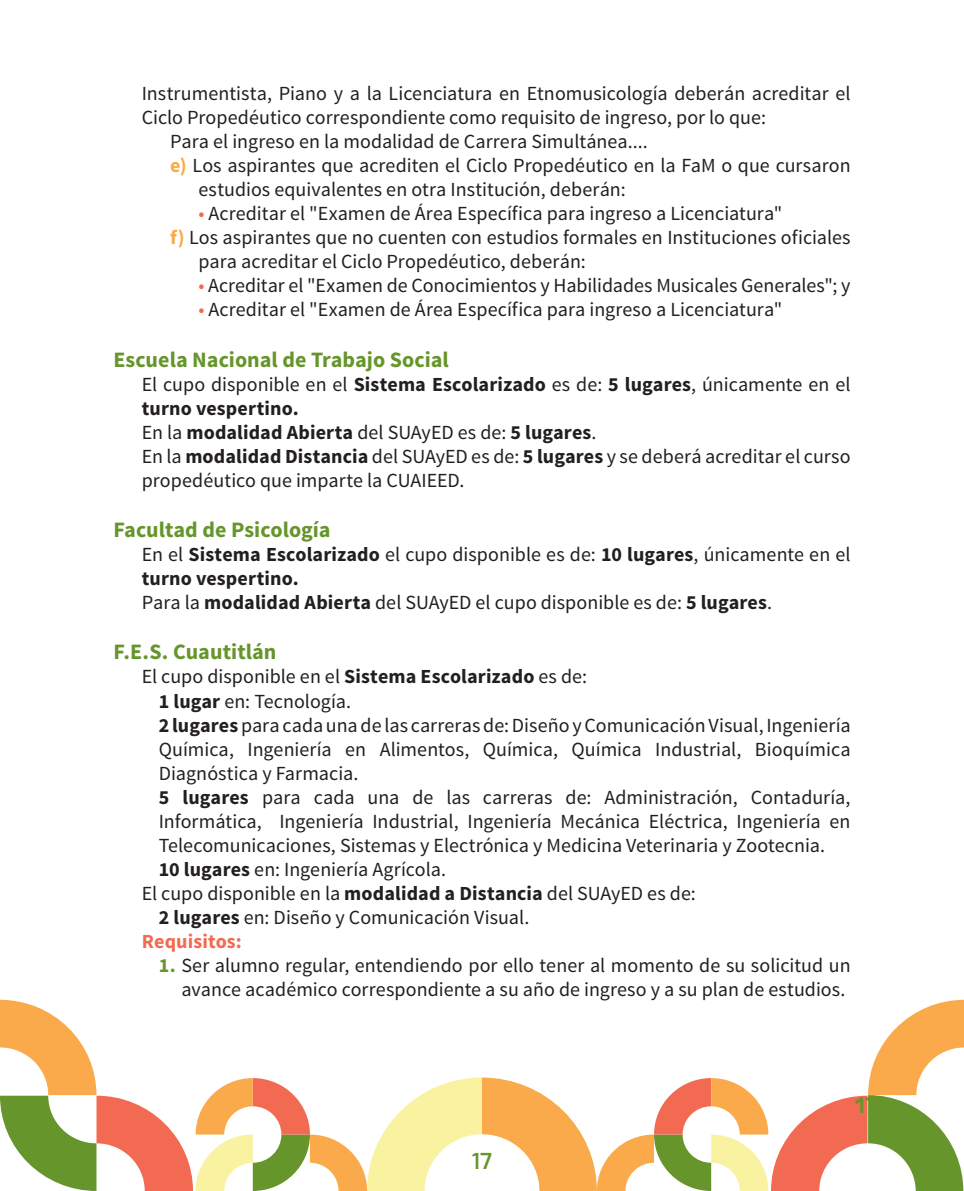
<style>
.page{position:relative;width:964px;height:1191px;background:#fff}
.page>*{position:absolute;margin:0;border:0;box-sizing:border-box;transform-origin:0 0}
.t1{font:700 22px "Source Sans Pro";color:#66952c}
.t2{font:600 22px "Exo";color:#66952c}
.t3{font:500 22px "Rubik";color:#66952c}
.t4{font:20px/24px "Source Sans Pro";color:#231f20}
.t5{font:700 20px "Source Sans Pro";letter-spacing:.005em;color:#f26a51}
.s1{font-weight:700;color:#faaa4a}
.s2{color:#f26a51}
.s3{font-weight:700}
.s4{font-weight:700;color:#66952c}
</style>
<div class="page">
<svg style="left:0;top:999px;width:964px;height:192px"></svg>
<p class="t4" style="left:142px;top:82px;width:710px">Instrumentista, Piano y a la Licenciatura en Etnomusicología deberán acreditar el</p>
<p class="t4" style="left:142px;top:106px;width:626px">Ciclo Propedéutico correspondiente como requisito de ingreso, por lo que:</p>
<p class="t4" style="left:170px;top:130px;width:479px">Para el ingreso en la modalidad de Carrera Simultánea....</p>
<p class="t4" style="left:170px;top:154px;width:682px"><span class="s1">e)</span> Los aspirantes que acrediten el Ciclo Propedéutico en la FaM o que cursaron</p>
<p class="t4" style="left:198px;top:178px;width:429px">estudios equivalentes en otra Institución, deberán:</p>
<p class="t4" style="left:198px;top:202px;width:585px"><span class="s2">•</span> Acreditar el "Examen de Área Específica para ingreso a Licenciatura"</p>
<p class="t4" style="left:170px;top:226px;width:682px"><span class="s1">f)</span> Los aspirantes que no cuenten con estudios formales en Instituciones oficiales</p>
<p class="t4" style="left:198px;top:250px;width:389px">para acreditar el Ciclo Propedéutico, deberán:</p>
<p class="t4" style="left:198px;top:274px;width:653px"><span class="s2">•</span> Acreditar el "Examen de Conocimientos y Habilidades Musicales Generales"; y</p>
<p class="t4" style="left:198px;top:298px;width:585px"><span class="s2">•</span> Acreditar el "Examen de Área Específica para ingreso a Licenciatura"</p>
<p class="t1" style="left:113px;top:345px;width:337px">Escuela Nacional de Trabajo Social</p>
<p class="t4" style="left:142px;top:372px;width:710px">El cupo disponible en el <span class="s3">Sistema Escolarizado</span> es de: <span class="s3">5 lugares</span>, únicamente en el <span class="s3">turno vespertino.<br></span>En la <span class="s3">modalidad Abierta</span> del SUAyED es de: <span class="s3">5 lugares</span>.<br>En la <span class="s3">modalidad Distancia</span> del SUAyED es de: <span class="s3">5 lugares</span> y se deberá acreditar el curso propedéutico que imparte la CUAIEED.</p>
<p class="t1" style="left:113px;top:515px;width:219px">Facultad de Psicología</p>
<p class="t4" style="left:142px;top:543px;width:710px">En el <span class="s3">Sistema Escolarizado</span> el cupo disponible es de: <span class="s3">10 lugares</span>, únicamente en el <span class="s3">turno vespertino.<br></span>Para la <span class="s3">modalidad Abierta</span> del SUAyED el cupo disponible es de: <span class="s3">5 lugares</span>.</p>
<p class="t1" style="left:113px;top:638px;width:165px">F.E.S. Cuautitlán</p>
<p class="t4" style="left:142px;top:665px;width:447px">El cupo disponible en el <span class="s3">Sistema Escolarizado</span> es de:</p>
<p class="t4" style="left:159px;top:689px;width:194px"><span class="s3">1 lugar</span> en: Tecnología.</p>
<p class="t4" style="left:159px;top:713px;width:693px"><span class="s3">2 lugares</span> para cada una de las carreras de: Diseño y Comunicación Visual, Ingeniería</p>
<p class="t4" style="left:159px;top:737px;width:693px">Química, Ingeniería en Alimentos, Química, Química Industrial, Bioquímica</p>
<p class="t4" style="left:159px;top:761px;width:201px">Diagnóstica y Farmacia.</p>
<p class="t4" style="left:159px;top:785px;width:693px"><span class="s3">5 lugares</span> para cada una de las carreras de: Administración, Contaduría,</p>
<p class="t4" style="left:159px;top:809px;width:693px">Informática, Ingeniería Industrial, Ingeniería Mecánica Eléctrica, Ingeniería en</p>
<p class="t4" style="left:159px;top:833px;width:668px">Telecomunicaciones, Sistemas y Electrónica y Medicina Veterinaria y Zootecnia.</p>
<p class="t4" style="left:159px;top:857px;width:289px"><span class="s3">10 lugares</span> en: Ingeniería Agrícola.</p>
<p class="t4" style="left:142px;top:881px;width:555px">El cupo disponible en la <span class="s3">modalidad a Distancia</span> del SUAyED es de:</p>
<p class="t4" style="left:159px;top:905px;width:372px"><span class="s3">2 lugares</span> en: Diseño y Comunicación Visual.</p>
<p class="t5" style="left:142px;top:928px;width:102px">Requisitos:</p>
<p class="t4" style="left:159px;top:953px;width:693px;text-align:right"><span class="s4">1.</span> Ser alumno regular, entendiendo por ello tener al momento de su solicitud un avance académico correspondiente a su año de ingreso y a su plan de estudios.</p>
<p class="t2" style="left:472px;top:1147px;width:22px">17</p>
<p class="t3" style="left:855px;top:1092px;width:24px">17</p>
</div>
